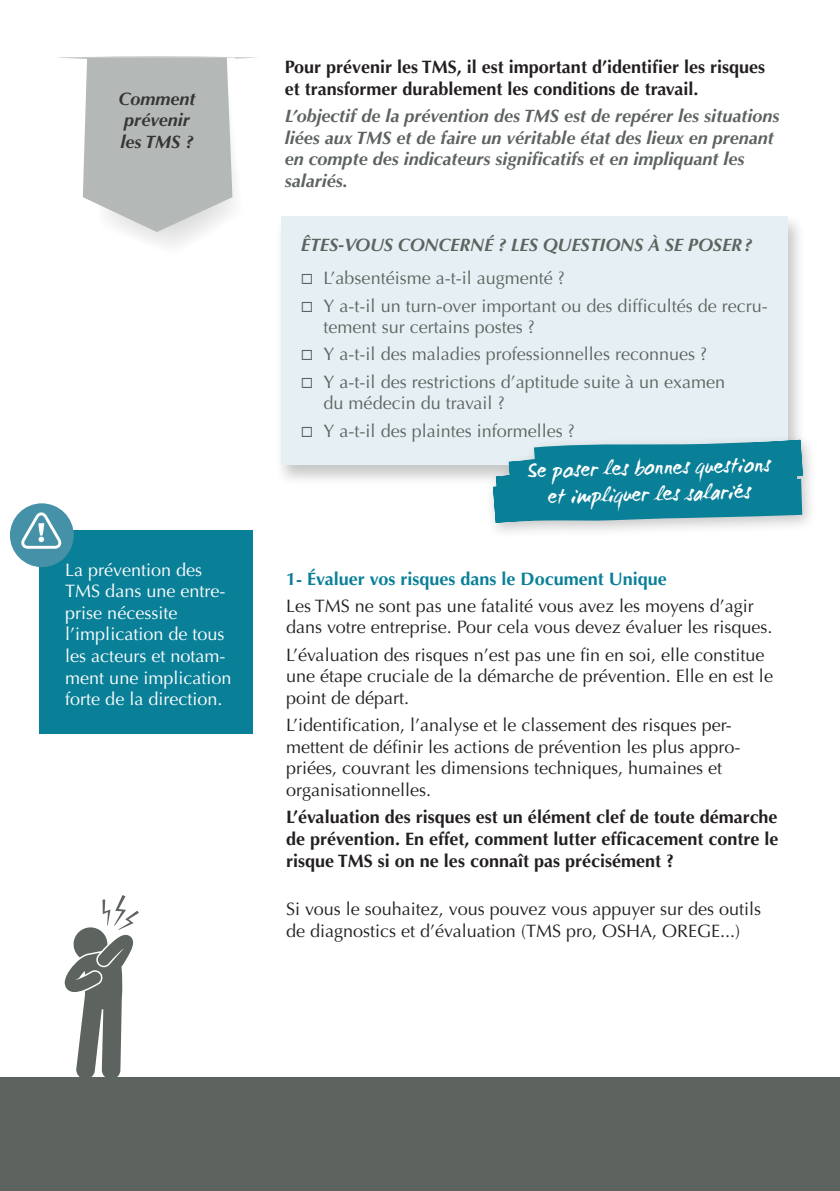
<style>
.page{position:relative;width:840px;height:1191px;background:#fff}
.page>*{position:absolute;margin:0;border:0;box-sizing:border-box;transform-origin:0 0}
.t1{font:22px/26.4px "WC Mano Negra Bta";color:#fff;text-align:center}
.t2{font:18px/21.6px "Optima";color:#231f20}
.t3{font:700 18px/21.6px "Optima";color:#231f20;text-align:justify}
.t4{font:18px/21.6px "Optima";color:#5d635f}
.t5{font:italic 700 18px/21.6px "Optima";color:#5d635f}
.t6{font:18px/21.6px "Optima";color:#fff}
.t7{font:700 18px "Optima";color:#0a8098}
.t8{font:italic 700 18px/21.6px "Optima";color:#363536}
</style>
<div class="page">
<div style="left:0;top:1077px;width:839px;height:114px;background:#5d635f"></div>
<svg style="left:57px;top:56px;width:199px;height:190px"></svg>
<div style="left:275px;top:214px;width:530px;height:273px;background:#231f20;opacity:.25"></div>
<div style="left:281px;top:216px;width:506px;height:249px;background:#e6eff3"></div>
<svg style="left:9px;top:342px;width:802px;height:227px"></svg>
<div style="left:39px;top:530px;width:213px;height:203px;background:#0a8098"></div>
<div style="left:10px;top:503px;width:64px;height:64px;background:#4592a8;border-radius:50%"></div>
<svg style="left:21px;top:512px;width:41px;height:37px"></svg>
<svg style="left:65px;top:895px;width:74px;height:182px"></svg>
<p class="t8" style="left:118px;top:88px;width:79px">Comment prévenir les TMS ?</p>
<p class="t6" style="left:65px;top:559px;width:168px">La prévention des<br>TMS dans une entre&shy;prise nécessite l’implication de tous les acteurs et notam&shy;ment une implication forte de la direction.</p>
<p class="t3" style="left:285px;top:57px;width:481px">Pour prévenir les TMS, il est important d’identifier les risques et transformer durablement les conditions de travail.</p>
<p class="t5" style="left:285px;top:105px;width:495px">L’objectif de la prévention des TMS est de repérer les situations liées aux TMS et de faire un véritable état des lieux en prenant en compte des indicateurs significatifs et en impliquant les salariés.</p>
<p class="t5" style="left:301px;top:234px;width:452px">ÊTES-VOUS CONCERNÉ ? LES QUESTIONS À SE POSER?</p>
<p class="t4" style="left:301px;top:268px;width:265px">◻ L’absentéisme a-t-il augmenté ?</p>
<p class="t4" style="left:323px;top:295px;width:445px;text-indent:-23px">◻ Y a-t-il un turn-over important ou des difficultés de recru&shy;tement sur certains postes ?</p>
<p class="t4" style="left:301px;top:344px;width:407px">◻ Y a-t-il des maladies professionnelles reconnues ?</p>
<p class="t4" style="left:323px;top:371px;width:403px;text-indent:-23px">◻ Y a-t-il des restrictions d’aptitude suite à un examen du médecin du travail ?</p>
<p class="t4" style="left:301px;top:420px;width:275px">◻ Y a-t-il des plaintes informelles ?</p>
<p class="t1" style="left:526px;top:458px;width:246px;rotate:-1deg">Se poser les bonnes questions et impliquer les salariés</p>
<p class="t7" style="left:286px;top:568px;width:382px">1- Évaluer vos risques dans le Document Unique</p>
<p class="t2" style="left:286px;top:595px;width:488px">Les TMS ne sont pas une fatalité vous avez les moyens d’agir dans votre entreprise. Pour cela vous devez évaluer les risques.</p>
<p class="t2" style="left:286px;top:644px;width:488px">L’évaluation des risques n’est pas une fin en soi, elle constitue une étape cruciale de la démarche de prévention. Elle en est le point de départ.</p>
<p class="t2" style="left:286px;top:714px;width:455px">L’identification, l’analyse et le classement des risques per&shy;mettent de définir les actions de prévention les plus appro&shy;priées, couvrant les dimensions techniques, humaines et organisationnelles.</p>
<p class="t3" style="left:286px;top:806px;width:493px">L’évaluation des risques est un élément clef de toute démarche de prévention. En effet, comment lutter efficacement contre le risque TMS si on ne les connaît pas précisément ?</p>
<p class="t2" style="left:286px;top:898px;width:476px">Si vous le souhaitez, vous pouvez vous appuyer sur des outils de diagnostics et d’évaluation (TMS pro, OSHA, OREGE...)</p>
</div>
